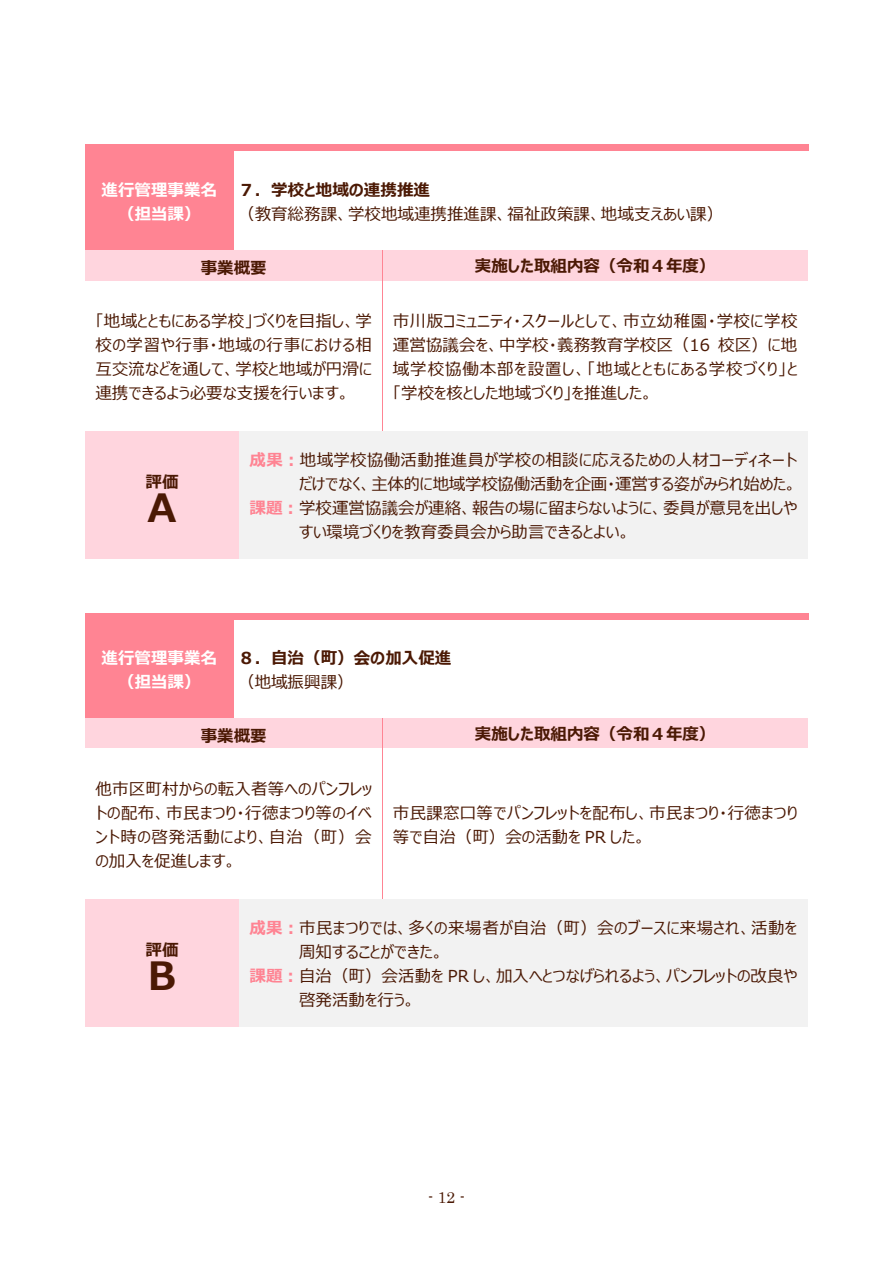
<style>
.page{position:relative;width:893px;height:1263px;background:#fff}
.page>*{position:absolute;margin:0;border:0;box-sizing:border-box;transform-origin:0 0}
.t1{font:700 39px "Meiryo UI";color:#4b1904}
.t2{font:16.5px/24px "Meiryo UI";letter-spacing:.005em;color:#4b1904;text-align:justify}
.t3{font:700 16.5px "Meiryo UI";color:#4b1904}
.t4{font:16.5px "Meiryo UI";letter-spacing:-.015em;color:#4b1904}
.t5{font:700 16.5px/24px "Meiryo UI";color:#fff;text-align:center}
.t6{font:15.75px "Century";color:#4b1904}
.s1{font-weight:700;color:#ff8493}
</style>
<div class="page">
<div style="left:85px;top:151px;width:149px;height:99px;background:#ff8493"></div>
<div style="left:85px;top:144px;width:723px;height:7px;background:#ff8493"></div>
<div style="left:85px;top:250px;width:297px;height:30px;background:#ffd5de"></div>
<div style="left:383px;top:250px;width:425px;height:30px;background:#ffd5de"></div>
<hr style="left:382px;top:250px;width:1px;height:30px;background:#ff8493">
<hr style="left:382px;top:280px;width:1px;height:151px;background:#ff8493">
<div style="left:85px;top:431px;width:154px;height:128px;background:#ffd5de"></div>
<div style="left:239px;top:431px;width:569px;height:128px;background:#f2f2f2"></div>
<div style="left:85px;top:619px;width:149px;height:99px;background:#ff8493"></div>
<div style="left:85px;top:613px;width:723px;height:6px;background:#ff8493"></div>
<div style="left:85px;top:718px;width:297px;height:30px;background:#ffd5de"></div>
<div style="left:383px;top:718px;width:425px;height:30px;background:#ffd5de"></div>
<hr style="left:382px;top:718px;width:1px;height:30px;background:#ff8493">
<hr style="left:382px;top:748px;width:1px;height:151px;background:#ff8493">
<div style="left:85px;top:899px;width:154px;height:128px;background:#ffd5de"></div>
<div style="left:239px;top:899px;width:569px;height:128px;background:#f2f2f2"></div>
<p class="t5" style="left:102px;top:179px;width:117px">進⾏管理事業名（担当課）</p>
<p class="t3" style="left:238px;top:178px;width:193px">７．学校と地域の連携推進</p>
<p class="t2" style="left:238px;top:203px;width:487px">（教育総務課、学校地域連携推進課、福祉政策課、地域⽀えあい課）</p>
<p class="t3" style="left:201px;top:256px;width:67px">事業概要</p>
<p class="t3" style="left:475px;top:255px;width:242px">実施した取組内容（令和４年度）</p>
<p class="t2" style="left:95px;top:309px;width:278px">「地域とともにある学校」づくりを⽬指し、学校の学習や⾏事・地域の⾏事における相互交流などを通して、学校と地域が円滑に連携できるよう必要な⽀援を⾏います。</p>
<p class="t2" style="left:393px;top:309px;width:406px">市川版コミュニティ・スクールとして、市⽴幼稚園・学校に学校運営協議会を、中学校・義務教育学校区（16 校区）に地域学校協働本部を設置し、「地域とともにある学校づくり」と「学校を核とした地域づくり」を推進した。</p>
<p class="t3" style="left:146px;top:470px;width:34px">評価</p>
<h1 class="t1" style="left:143px;top:481px;width:40px">Ａ</h1>
<p class="t2" style="left:250px;top:449px;width:549px"><span class="s1">成果︓</span>地域学校協働活動推進員が学校の相談に応えるための⼈材コーディネート</p>
<p class="t4" style="left:299px;top:472px;width:499px">だけでなく、主体的に地域学校協働活動を企画・運営する姿がみられ始めた。</p>
<p class="t2" style="left:250px;top:497px;width:549px"><span class="s1">課題︓</span>学校運営協議会が連絡、報告の場に留まらないように、委員が意⾒を出しや</p>
<p class="t2" style="left:299px;top:521px;width:333px">すい環境づくりを教育委員会から助⾔できるとよい。</p>
<p class="t5" style="left:102px;top:647px;width:117px">進⾏管理事業名（担当課）</p>
<p class="t3" style="left:238px;top:646px;width:215px">８．⾃治（町）会の加⼊促進</p>
<p class="t2" style="left:238px;top:671px;width:117px">（地域振興課）</p>
<p class="t3" style="left:201px;top:725px;width:67px">事業概要</p>
<p class="t3" style="left:475px;top:723px;width:242px">実施した取組内容（令和４年度）</p>
<p class="t2" style="left:95px;top:778px;width:278px">他市区町村からの転⼊者等へのパンフレットの配布、市⺠まつり・⾏徳まつり等のイベント時の啓発活動により、⾃治（町）会の加⼊を促進します。</p>
<p class="t2" style="left:393px;top:802px;width:406px">市⺠課窓⼝等でパンフレットを配布し、市⺠まつり・⾏徳まつり等で⾃治（町）会の活動を PR した。</p>
<p class="t3" style="left:146px;top:938px;width:34px">評価</p>
<h1 class="t1" style="left:143px;top:949px;width:40px">Ｂ</h1>
<p class="t2" style="left:250px;top:917px;width:549px"><span class="s1">成果︓</span>市⺠まつりでは、多くの来場者が⾃治（町）会のブースに来場され、活動を</p>
<p class="t2" style="left:299px;top:941px;width:146px">周知することができた。</p>
<p class="t2" style="left:250px;top:965px;width:549px"><span class="s1">課題︓</span>⾃治（町）会活動を PR し、加⼊へとつなげられるよう、パンフレットの改良や</p>
<p class="t2" style="left:299px;top:989px;width:118px">啓発活動を⾏う。</p>
<p class="t6" style="left:428px;top:1184px;width:38px">- 12 -</p>
</div>
